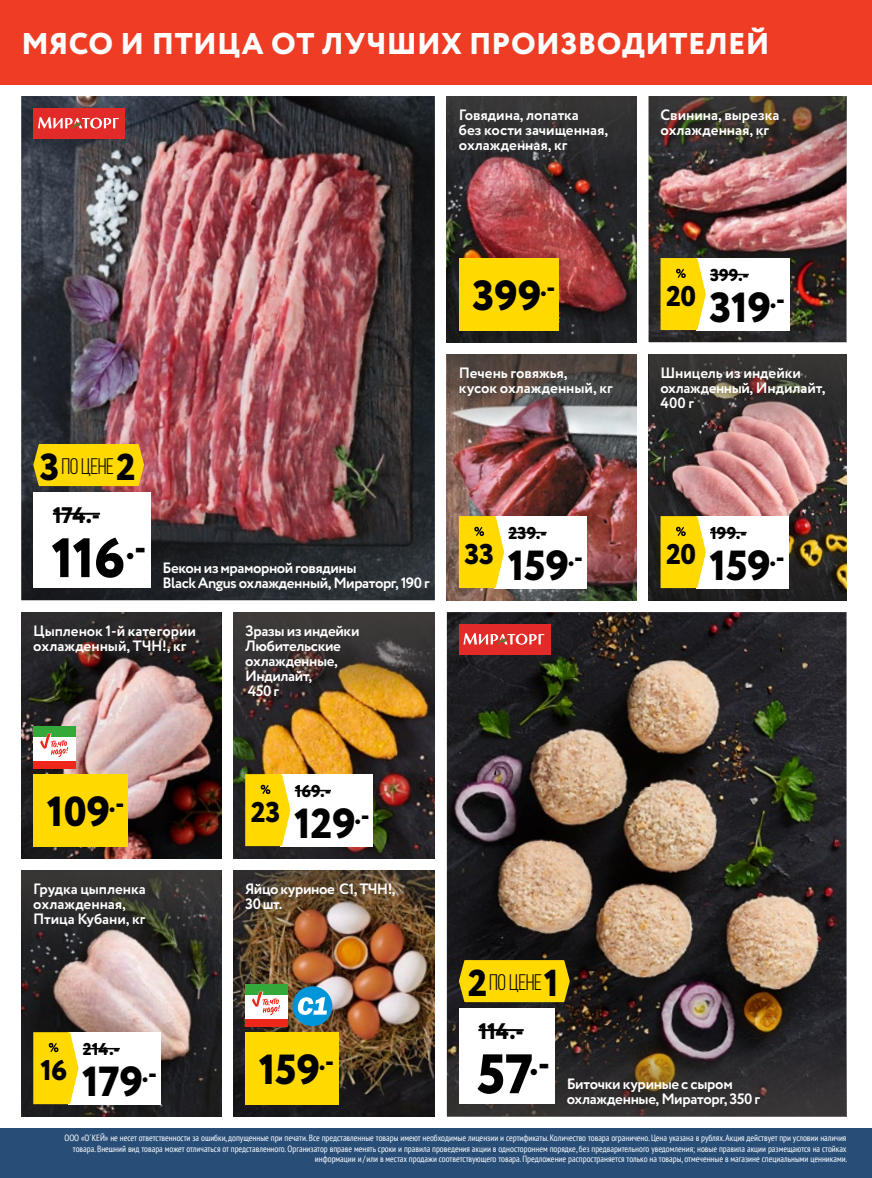
<style>
.page{position:relative;width:872px;height:1178px;background:#fff}
.page>*{position:absolute;margin:0;border:0;box-sizing:border-box;transform-origin:0 0}
.t1{font:800 55.5px "Circe";color:#000}
.t2{font:800 42px "Circe";color:#000}
.t3{font:800 30px "Circe";letter-spacing:.015em;color:#fff}
.t4{font:800 28.5px "Circe";letter-spacing:-.01em;color:#000}
.t5{font:22.5px "Bebas Neue";letter-spacing:-.02em;color:#000}
.t6{font:800 22.5px "Circe";letter-spacing:-.01em;color:#000}
.t7{font:800 17.1px "Circe";color:#000}
.t8{font:700 15px/15px "Circe";letter-spacing:-.015em;color:#fff}
.t9{font:condensed 9px/10.5px "PT Sans";color:#fff;text-align:right}
.s1{font-family:"Circe";font-weight:800;font-size:37.5px}
</style>
<div class="page">
<img style="left:21px;top:684px;width:200px;height:174px">
<img style="left:447px;top:438px;width:189px;height:162px">
<img style="left:233px;top:714px;width:202px;height:144px">
<img style="left:233px;top:924px;width:202px;height:192px">
<img style="left:21px;top:954px;width:200px;height:162px">
<img style="left:648px;top:438px;width:198px;height:162px">
<img style="left:21px;top:96px;width:414px;height:504px">
<img style="left:648px;top:180px;width:198px;height:162px">
<img style="left:447px;top:180px;width:189px;height:162px">
<img style="left:447px;top:612px;width:399px;height:408px">
<svg style="left:447px;top:1020px;width:399px;height:96px;background:#36312e"></svg>
<svg style="left:648px;top:354px;width:198px;height:84px;background:#4f4341"></svg>
<img style="left:447px;top:354px;width:189px;height:84px">
<img style="left:233px;top:612px;width:202px;height:102px">
<img style="left:21px;top:612px;width:200px;height:72px">
<svg style="left:447px;top:96px;width:189px;height:84px;background:#3c3436"></svg>
<img style="left:233px;top:870px;width:202px;height:54px">
<svg style="left:21px;top:870px;width:200px;height:84px;background:#3b3937"></svg>
<img style="left:648px;top:96px;width:198px;height:84px">
<div style="left:245px;top:984px;width:42px;height:42px;background:#fff"></div>
<div style="left:245px;top:984px;width:42px;height:11px;background:#32a939"></div>
<div style="left:245px;top:1019px;width:42px;height:7px;background:#ed271a"></div>
<svg style="left:252px;top:991px;width:28px;height:24px"></svg>
<div style="left:0;top:1128px;width:872px;height:50px;background:#284e78"></div>
<div style="left:459px;top:624px;width:92px;height:30px;background:#e22a29"></div>
<svg style="left:463px;top:633px;width:81px;height:12px"></svg>
<div style="left:696px;top:516px;width:92px;height:72px;background:#fff"></div>
<hr style="left:710px;top:532px;width:36px;height:1px;background:#000">
<svg style="left:660px;top:516px;width:46px;height:72px;background:#f8d718"></svg>
<div style="left:69px;top:1032px;width:92px;height:72px;background:#fff"></div>
<hr style="left:83px;top:1048px;width:37px;height:1px;background:#000">
<svg style="left:33px;top:1032px;width:45px;height:72px;background:#f9d715"></svg>
<div style="left:280px;top:774px;width:93px;height:72px;background:#fff"></div>
<hr style="left:295px;top:790px;width:36px;height:1px;background:#000">
<svg style="left:245px;top:774px;width:45px;height:72px;background:#fad815"></svg>
<div style="left:292px;top:986px;width:40px;height:40px;background:#0094d9;border-radius:50%"></div>
<svg style="left:298px;top:997px;width:29px;height:18px"></svg>
<div style="left:33px;top:774px;width:95px;height:72px;background:#ffd900"></div>
<div style="left:33px;top:444px;width:111px;height:42px;background:#ffd900"></div>
<div style="left:33px;top:108px;width:92px;height:30px;background:#e22a29"></div>
<svg style="left:38px;top:117px;width:81px;height:12px"></svg>
<svg style="left:459px;top:960px;width:110px;height:42px;background:#f4d001"></svg>
<div style="left:459px;top:258px;width:99px;height:72px;background:#ffd900"></div>
<div style="left:696px;top:258px;width:93px;height:72px;background:#fff"></div>
<hr style="left:710px;top:274px;width:39px;height:1px;background:#000">
<svg style="left:660px;top:258px;width:46px;height:72px;background:#f8d718"></svg>
<div style="left:494px;top:516px;width:93px;height:72px;background:#fff"></div>
<hr style="left:508px;top:532px;width:38px;height:1px;background:#000">
<svg style="left:459px;top:516px;width:45px;height:72px;background:#fbd917"></svg>
<div style="left:245px;top:1032px;width:93px;height:72px;background:#ffd900"></div>
<div style="left:459px;top:1008px;width:95px;height:96px;background:#fff"></div>
<hr style="left:478px;top:1029px;width:45px;height:2px;background:#000">
<div style="left:33px;top:492px;width:118px;height:96px;background:#fff"></div>
<hr style="left:53px;top:513px;width:47px;height:2px;background:#000">
<div style="left:33px;top:726px;width:42px;height:42px;background:#fff"></div>
<div style="left:33px;top:726px;width:42px;height:11px;background:#32a939"></div>
<div style="left:33px;top:761px;width:42px;height:7px;background:#ed271a"></div>
<svg style="left:40px;top:733px;width:28px;height:24px"></svg>
<div style="left:0;top:0;width:872px;height:84px;background:#ee3d24"></div>
<h3 class="t3" style="left:21px;top:23px;width:749px">МЯСО И ПТИЦА ОТ ЛУЧШИХ ПРОИЗВОДИТЕЛЕЙ</h3>
<h3 class="t8" style="left:459px;top:108px;width:151px">Говядина, лопатка<br>без кости зачищенная, охлажденная, кг</h3>
<h3 class="t8" style="left:660px;top:108px;width:120px">Свинина, вырезка охлажденная, кг</h3>
<h3 class="t5" style="left:40px;top:454px;width:97px"><span class="s1">3</span>ПО ЦЕНЕ<span class="s1">2</span></h3>
<h3 class="t6" style="left:53px;top:500px;width:49px">174.-</h3>
<h1 class="t1" style="left:51px;top:520px;width:96px">116<sup>.-</sup></h1>
<h3 class="t8" style="left:163px;top:561px;width:268px">Бекон из мраморной говядины<br>Black Angus охлажденный, Мираторг, 190 г</h3>
<h3 class="t8" style="left:33px;top:624px;width:164px">Цыпленок 1-й категории охлажденный, ТЧН!, кг</h3>
<h3 class="t8" style="left:245px;top:624px;width:116px">Зразы из индейки<br>Любительские охлажденные,<br>Индилайт,<br>450 г</h3>
<h2 class="t2" style="left:472px;top:267px;width:84px">399<sup>.-</sup></h2>
<h3 class="t8" style="left:459px;top:366px;width:155px">Печень говяжья,<br>кусок охлажденный, кг</h3>
<h3 class="t4" style="left:464px;top:535px;width:31px">33</h3>
<h3 class="t7" style="left:508px;top:522px;width:40px">239.-</h3>
<h2 class="t2" style="left:508px;top:537px;width:77px">159<sup>.-</sup></h2>
<h3 class="t4" style="left:666px;top:277px;width:32px">20</h3>
<h3 class="t7" style="left:710px;top:264px;width:40px">399.-</h3>
<h2 class="t2" style="left:709px;top:279px;width:77px">319<sup>.-</sup></h2>
<h3 class="t8" style="left:660px;top:366px;width:166px">Шницель из индейки охлажденный, Индилайт,<br>400 г</h3>
<h3 class="t4" style="left:666px;top:535px;width:32px">20</h3>
<h3 class="t7" style="left:710px;top:522px;width:38px">199.-</h3>
<h2 class="t2" style="left:709px;top:537px;width:77px">159<sup>.-</sup></h2>
<h2 class="t2" style="left:47px;top:783px;width:79px">109<sup>.-</sup></h2>
<h3 class="t8" style="left:33px;top:882px;width:114px">Грудка цыпленка охлажденная,<br>Птица Кубани, кг</h3>
<h3 class="t4" style="left:40px;top:1051px;width:28px">16</h3>
<h3 class="t7" style="left:83px;top:1038px;width:39px">214.-</h3>
<h2 class="t2" style="left:82px;top:1053px;width:76px">179<sup>.-</sup></h2>
<h3 class="t4" style="left:251px;top:793px;width:31px">23</h3>
<h3 class="t7" style="left:295px;top:780px;width:38px">169.-</h3>
<h2 class="t2" style="left:294px;top:795px;width:77px">129<sup>.-</sup></h2>
<h3 class="t8" style="left:245px;top:882px;width:152px">Яйцо куриное С1, ТЧН!,<br>30 шт.</h3>
<h2 class="t2" style="left:259px;top:1041px;width:77px">159<sup>.-</sup></h2>
<h3 class="t5" style="left:468px;top:970px;width:92px"><span class="s1">2</span>ПО ЦЕНЕ<span class="s1">1</span></h3>
<h3 class="t6" style="left:478px;top:1016px;width:47px">114.-</h3>
<h1 class="t1" style="left:477px;top:1036px;width:75px">57<sup>.-</sup></h1>
<h3 class="t8" style="left:566px;top:1077px;width:195px">Биточки куриные с сыром охлажденные, Мираторг, 350 г</h3>
<p class="t9" style="left:64px;top:1132px;width:784px">ООО «О´КЕЙ» не несет ответственности за ошибки, допущенные при печати. Все представленные товары имеют необходимые лицензии и сертификаты. Количество товара ограничено. Цена указана в рублях. Акция действует при условии наличия товара. Внешний вид товара может отличаться от представленного. Организатор вправе менять сроки и правила проведения акции в одностороннем порядке, без предварительного уведомления; новые правила акции размещаются на стойках информации и / или в местах продажи соответствующего товара. Предложение распространяется только на товары, отмеченные в магазине специальными ценниками.</p>
</div>
